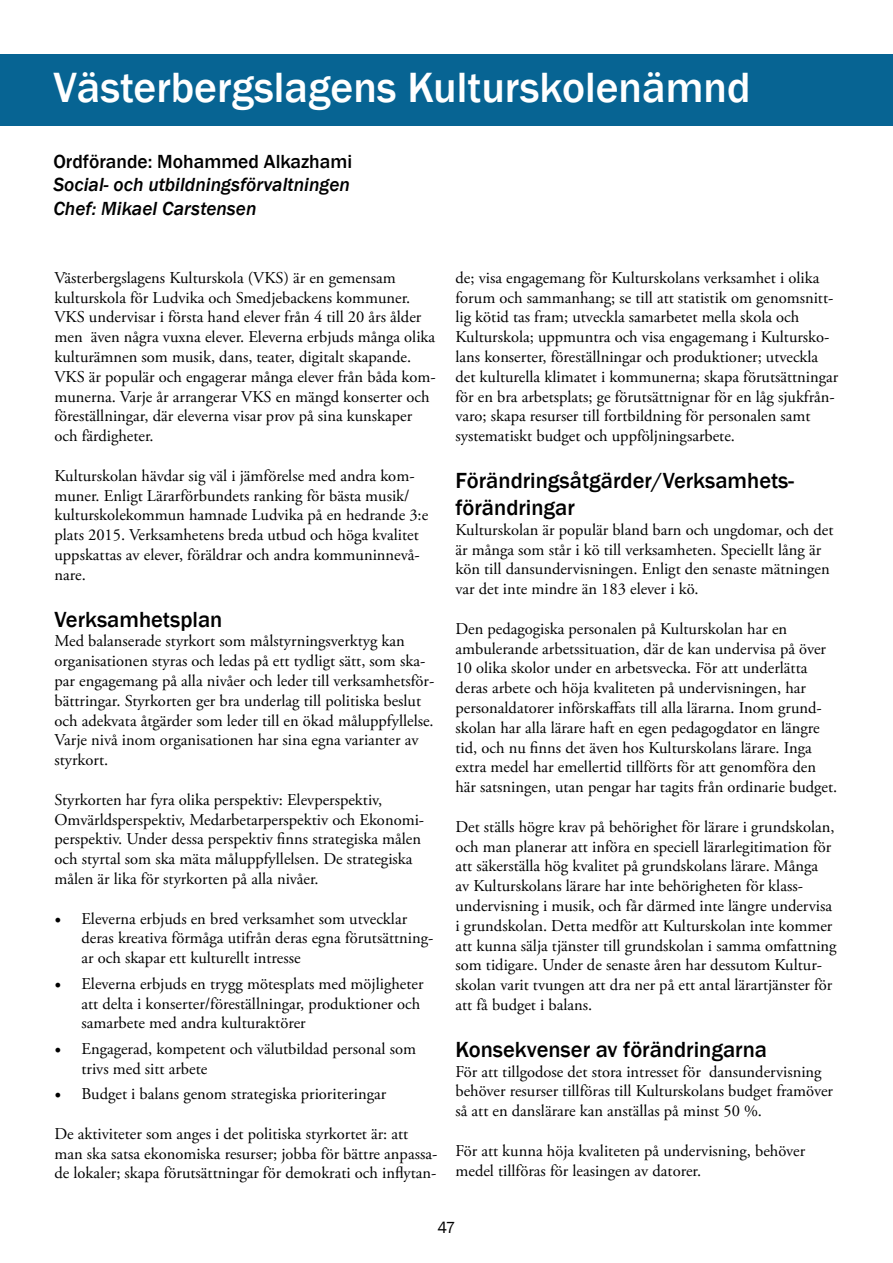
<style>
.page{position:relative;width:893px;height:1263px;background:#fff}
.page>*{position:absolute;margin:0;border:0;box-sizing:border-box;transform-origin:0 0}
.t1{font:500 43.5px "Franklin Gothic";color:#fff}
.t2{font:500 22.5px/27px "Franklin Gothic";color:#000}
.t3{font:italic 500 19.5px/23.4px "Franklin Gothic";color:#000}
.t4{font:500 19.5px "Franklin Gothic";color:#000}
.t5{font:16.5px/19.8px "Adobe Garamond Pro";color:#000}
.t6{font:16.5px "Franklin Gothic";color:#000}
.s1{font-family:"Minion Pro";font-size:18px}
</style>
<div class="page">
<div style="left:0;top:54px;width:893px;height:71px;background:#076493"></div>
<h1 class="t1" style="left:53px;top:60px;width:699px">Västerbergslagens Kulturskolenämnd</h1>
<p class="t4" style="left:53px;top:149px;width:300px">Ordförande: Mohammed Alkazhami</p>
<p class="t3" style="left:53px;top:173px;width:298px">Social- och utbildningsförvaltningen<br>Chef: Mikael Carstensen</p>
<p class="t5" style="left:54px;top:268px;width:383px">Västerbergslagens Kulturskola (VKS) är en gemensam kulturskola för Ludvika och Smedjebackens kommuner.<br>VKS undervisar i första hand elever från 4 till 20 års ålder men även några vuxna elever. Eleverna erbjuds många olika kulturämnen som musik, dans, teater, digitalt skapande.<br>VKS är populär och engagerar många elever från båda kom&shy;munerna. Varje år arrangerar VKS en mängd konserter och föreställningar, där eleverna visar prov på sina kunskaper och färdigheter.</p>
<p class="t5" style="left:54px;top:466px;width:375px">Kulturskolan hävdar sig väl i jämförelse med andra kom&shy;muner. Enligt Lärarförbundets ranking för bästa musik/ kulturskolekommun hamnade Ludvika på en hedrande 3:e plats 2015. Verksamhetens breda utbud och höga kvalitet uppskattas av elever, föräldrar och andra kommuninnevå&shy;nare.</p>
<h2 class="t2" style="left:54px;top:606px;width:169px">Verksamhetsplan</h2>
<p class="t5" style="left:54px;top:632px;width:381px">Med balanserade styrkort som målstyrningsverktyg kan organisationen styras och ledas på ett tydligt sätt, som ska&shy;par engagemang på alla nivåer och leder till verksamhetsför&shy;bättringar. Styrkorten ger bra underlag till politiska beslut och adekvata åtgärder som leder till en ökad måluppfyllelse.<br>Varje nivå inom organisationen har sina egna varianter av styrkort.</p>
<p class="t5" style="left:54px;top:790px;width:371px">Styrkorten har fyra olika perspektiv: Elevperspektiv, Omvärldsperspektiv, Medarbetarperspektiv och Ekonomi&shy;perspektiv. Under dessa perspektiv finns strategiska målen och styrtal som ska mäta måluppfyllelsen. De strategiska målen är lika för styrkorten på alla nivåer.</p>
<p class="t5" style="left:81px;top:909px;width:353px;text-indent:-27px"><span class="s1">•</span> Eleverna erbjuds en bred verksamhet som utvecklar deras kreativa förmåga utifrån deras egna förutsättning&shy;ar och skapar ett kulturellt intresse</p>
<p class="t5" style="left:81px;top:974px;width:344px;text-indent:-27px"><span class="s1">•</span> Eleverna erbjuds en trygg mötesplats med möjligheter att delta i konserter/föreställningar, produktioner och samarbete med andra kulturaktörer</p>
<p class="t5" style="left:81px;top:1039px;width:336px;text-indent:-27px"><span class="s1">•</span> Engagerad, kompetent och välutbildad personal som trivs med sitt arbete</p>
<p class="t5" style="left:54px;top:1084px;width:333px"><span class="s1">•</span> Budget i balans genom strategiska prioriteringar</p>
<p class="t5" style="left:55px;top:1124px;width:384px">De aktiviteter som anges i det politiska styrkortet är: att man ska satsa ekonomiska resurser; jobba för bättre anpassa&shy;de lokaler; skapa förutsättningar för demokrati och inflytan-</p>
<p class="t5" style="left:455px;top:268px;width:384px">de; visa engagemang för Kulturskolans verksamhet i olika forum och sammanhang; se till att statistik om genomsnitt&shy;lig kötid tas fram; utveckla samarbetet mella skola och Kulturskola; uppmuntra och visa engagemang i Kultursko&shy;lans konserter, föreställningar och produktioner; utveckla det kulturella klimatet i kommunerna; skapa förutsättningar för en bra arbetsplats; ge förutsättnignar för en låg sjukfrån&shy;varo; skapa resurser till fortbildning för personalen samt systematiskt budget och uppföljningsarbete.</p>
<h2 class="t2" style="left:455px;top:467px;width:340px">Förändringsåtgärder/Verksamhets&shy;förändringar</h2>
<p class="t5" style="left:455px;top:520px;width:380px">Kulturskolan är populär bland barn och ungdomar, och det är många som står i kö till verksamheten. Speciellt lång är kön till dansundervisningen. Enligt den senaste mätningen var det inte mindre än 183 elever i kö.</p>
<p class="t5" style="left:455px;top:619px;width:383px">Den pedagogiska personalen på Kulturskolan har en ambulerande arbetssituation, där de kan undervisa på över 10 olika skolor under en arbetsvecka. För att underlätta deras arbete och höja kvaliteten på undervisningen, har personaldatorer införskaffats till alla lärarna. Inom grund&shy;skolan har alla lärare haft en egen pedagogdator en längre tid, och nu finns det även hos Kulturskolans lärare. Inga extra medel har emellertid tillförts för att genomföra den här satsningen, utan pengar har tagits från ordinarie budget.</p>
<p class="t5" style="left:455px;top:817px;width:383px">Det ställs högre krav på behörighet för lärare i grundskolan, och man planerar att införa en speciell lärarlegitimation för att säkerställa hög kvalitet på grundskolans lärare. Många<br>av Kulturskolans lärare har inte behörigheten för klass&shy;undervisning i musik, och får därmed inte längre undervisa i grundskolan. Detta medför att Kulturskolan inte kommer att kunna sälja tjänster till grundskolan i samma omfattning som tidigare. Under de senaste åren har dessutom Kultur&shy;skolan varit tvungen att dra ner på ett antal lärartjänster för att få budget i balans.</p>
<h2 class="t2" style="left:455px;top:1036px;width:313px">Konsekvenser av förändringarna</h2>
<p class="t5" style="left:455px;top:1062px;width:379px">För att tillgodose det stora intresset för dansundervisning behöver resurser tillföras till Kulturskolans budget framöver så att en danslärare kan anställas på minst 50 %.</p>
<p class="t5" style="left:455px;top:1141px;width:351px">För att kunna höja kvaliteten på undervisning, behöver medel tillföras för leasingen av datorer.</p>
<p class="t6" style="left:437px;top:1217px;width:20px">47</p>
</div>
